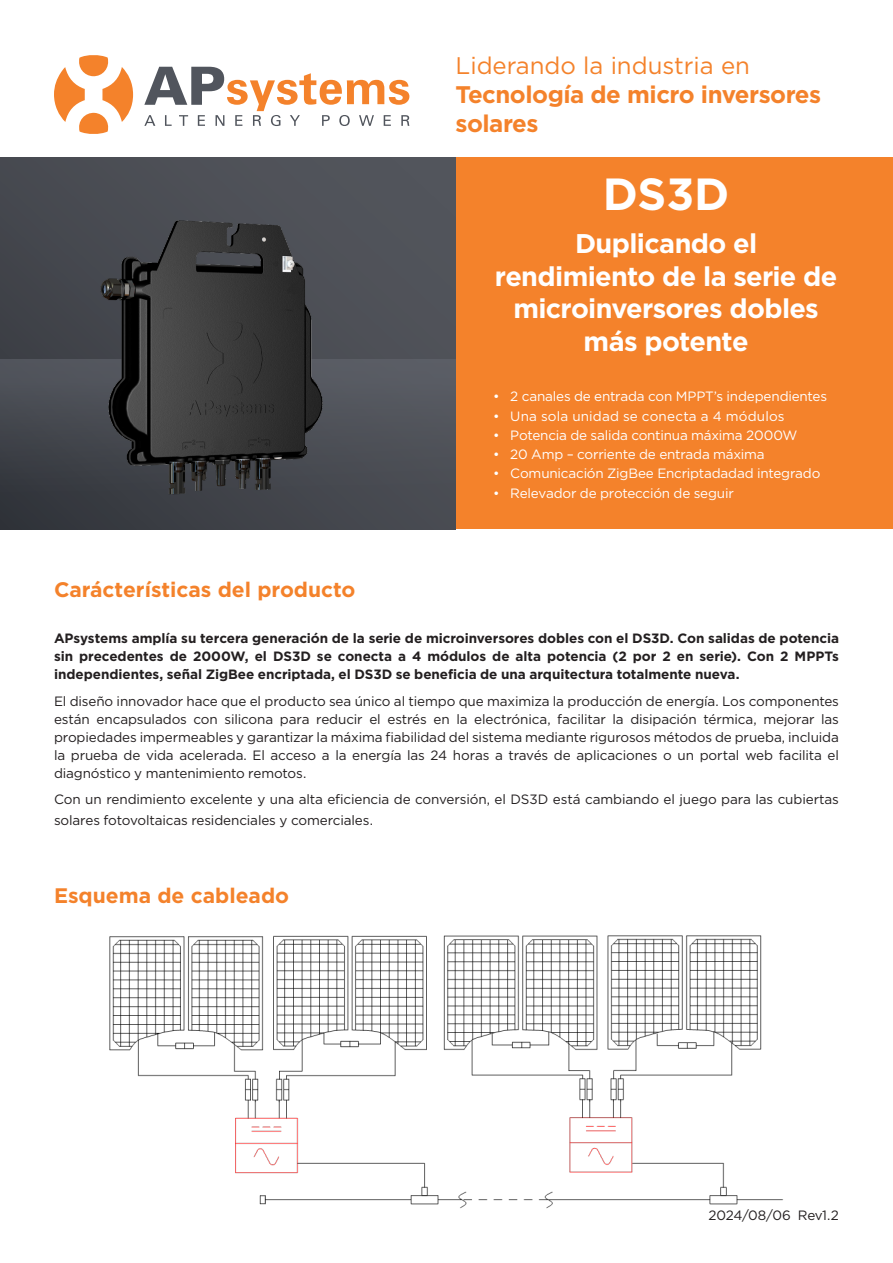
<style>
.page{position:relative;width:893px;height:1263px;background:#fff}
.page>*{position:absolute;margin:0;border:0;box-sizing:border-box;transform-origin:0 0}
.t1{font:700 45px "Gotham";color:#fff}
.t2{font:700 27px/32.4px "Gotham";letter-spacing:-.025em;color:#fff;text-align:center}
.t3{font:700 24px/28.8px "Gotham";letter-spacing:-.02em;color:#f4822b}
.t4{font:24px "Gotham";color:#f4822b}
.t5{font:700 21px "Gotham";color:#f4822b}
.t6{font:13.5px/18px "Gotham";letter-spacing:-.01em;color:#231f20;text-align:justify}
.t7{font:700 13.5px/18px "Gotham";letter-spacing:-.005em;color:#231f20;text-align:justify}
.t8{font:13.5px "Gotham";letter-spacing:-.01em;color:#fff}
.t9{font:13.5px "Gotham";letter-spacing:.01em;color:#fff}
</style>
<div class="page">
<div style="left:455px;top:156px;width:438px;height:373px;background:#f4822b"></div>
<div style="left:0;top:158px;width:455px;height:371px;background:linear-gradient(to right,#45484e,#54565d)"></div>
<img style="left:110px;top:935px;width:673px;height:274px">
<div style="left:0;top:359px;width:455px;height:170px;background:linear-gradient(to bottom,#575b62,#3a3d43)"></div>
<img style="left:75px;top:188px;width:274px;height:316px">
<svg style="left:54px;top:55px;width:79px;height:79px"></svg>
<svg style="left:144px;top:67px;width:265px;height:59px"></svg>
<p class="t4" style="left:455px;top:50px;width:296px">Liderando la industria en</p>
<p class="t3" style="left:455px;top:80px;width:367px">Tecnología de micro inversores solares</p>
<p class="t5" style="left:54px;top:576px;width:303px">Carácterísticas del producto</p>
<p class="t1" style="left:603px;top:165px;width:128px">DS3D</p>
<p class="t2" style="left:495px;top:227px;width:344px">Duplicando el rendimiento de la serie de microinversores dobles más potente</p>
<p class="t8" style="left:493px;top:388px;width:335px">• 2 canales de entrada con MPPT’s independientes</p>
<p class="t9" style="left:493px;top:407px;width:293px">• Una sola unidad se conecta a 4 módulos</p>
<p class="t8" style="left:493px;top:426px;width:306px">• Potencia de salida continua máxima 2000W</p>
<p class="t8" style="left:493px;top:446px;width:273px">• 20 Amp – corriente de entrada máxima</p>
<p class="t8" style="left:493px;top:465px;width:329px">• Comunicación ZigBee Encriptadadad integrado</p>
<p class="t8" style="left:493px;top:484px;width:242px">• Relevador de protección de seguir</p>
<p class="t7" style="left:54px;top:629px;width:786px">APsystems amplía su tercera generación de la serie de microinversores dobles con el DS3D. Con salidas de potencia sin precedentes de 2000W, el DS3D se conecta a 4 módulos de alta potencia (2 por 2 en serie). Con 2 MPPTs independientes, señal ZigBee encriptada, el DS3D se beneficia de una arquitectura totalmente nueva.</p>
<p class="t6" style="left:54px;top:692px;width:787px">El diseño innovador hace que el producto sea único al tiempo que maximiza la producción de energía. Los componentes están encapsulados con silicona para reducir el estrés en la electrónica, facilitar la disipación térmica, mejorar las propiedades impermeables y garantizar la máxima fiabilidad del sistema mediante rigurosos métodos de prueba, incluida la prueba de vida acelerada. El acceso a la energía las 24 horas a través de aplicaciones o un portal web facilita el diagnóstico y mantenimiento remotos.</p>
<p class="t6" style="left:54px;top:789px;width:786px;line-height:21px">Con un rendimiento excelente y una alta eficiencia de conversión, el DS3D está cambiando el juego para las cubiertas solares fotovoltaicas residenciales y comerciales.</p>
<p class="t5" style="left:54px;top:881px;width:237px">Esquema de cableado</p>
<p class="t6" style="left:708px;top:1206px;width:132px">2024/08/06 Rev1.2</p>
</div>
